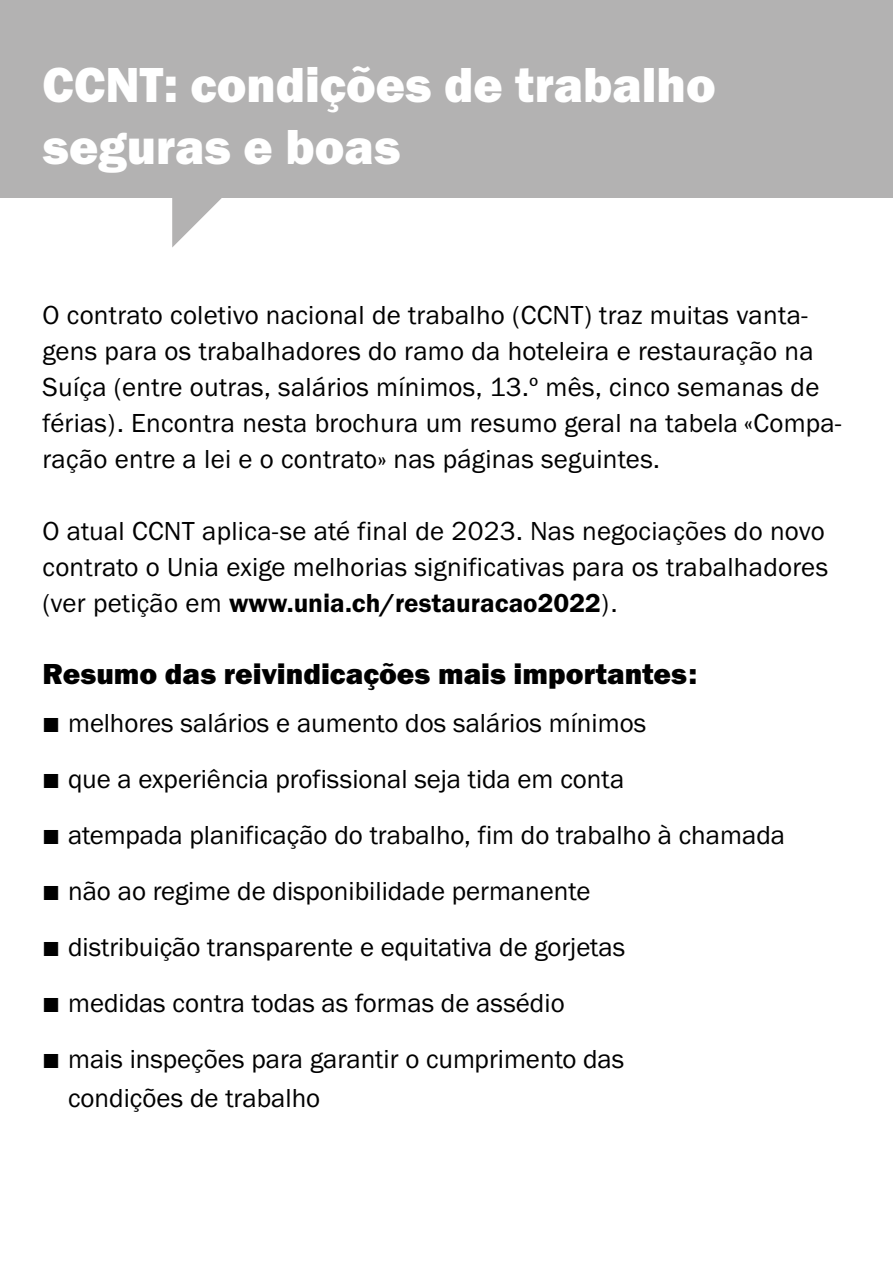
<style>
.page{position:relative;width:893px;height:1263px;background:#fff}
.page>*{position:absolute;margin:0;border:0;box-sizing:border-box;transform-origin:0 0}
.t1{font:51px/61.2px "Franklin Gothic URW Hea";color:#fff}
.t2{font:30px "Franklin Gothic URW Hea";color:#000}
.t3{font:27px/56.1px "Franklin Gothic URW Boo";color:#000}
.t4{font:27px "Franklin Gothic URW Dem";color:#000}
.s1{font-family:"Franklin Gothic URW Boo"}
</style>
<div class="page">
<div style="left:0;top:0;width:893px;height:198px;background:#b3b2b2"></div>
<svg style="left:172px;top:198px;width:50px;height:50px"></svg>
<h1 class="t1" style="left:43px;top:53px;width:675px">CCNT: condições de trabalho seguras e boas</h1>
<p class="t3" style="left:43px;top:297px;width:801px;line-height:36px">O contrato coletivo nacional de trabalho (CCNT) traz muitas vanta&shy;gens para os trabalhadores do ramo da hoteleira e restauração na Suíça (entre outras, salários mínimos, 13.º mês, cinco semanas de férias). Encontra nesta brochura um resumo geral na tabela «Compa&shy;ração entre a lei e o contrato» nas páginas seguintes.</p>
<p class="t3" style="left:43px;top:512px;width:787px;line-height:36px">O atual CCNT aplica-se até final de 2023. Nas negociações do novo contrato o Unia exige melhorias significativas para os trabalhadores</p>
<p class="t4" style="left:43px;top:586px;width:576px"><span class="s1">(ver petição em</span> www.unia.ch/restauracao2022<span class="s1">).</span></p>
<p class="t2" style="left:43px;top:655px;width:656px">Resumo das reivindicações mais importantes:</p>
<p class="t3" style="left:68px;top:694px;width:718px">melhores salários e aumento dos salários mínimos<br>que a experiência profissional seja tida em conta<br>atempada planificação do trabalho, fim do trabalho à chamada não ao regime de disponibilidade permanente<br>distribuição transparente e equitativa de gorjetas<br>medidas contra todas as formas de assédio<br>mais inspeções para garantir o cumprimento das</p>
<p class="t3" style="left:68px;top:1069px;width:254px">condições de trabalho</p>
</div>
